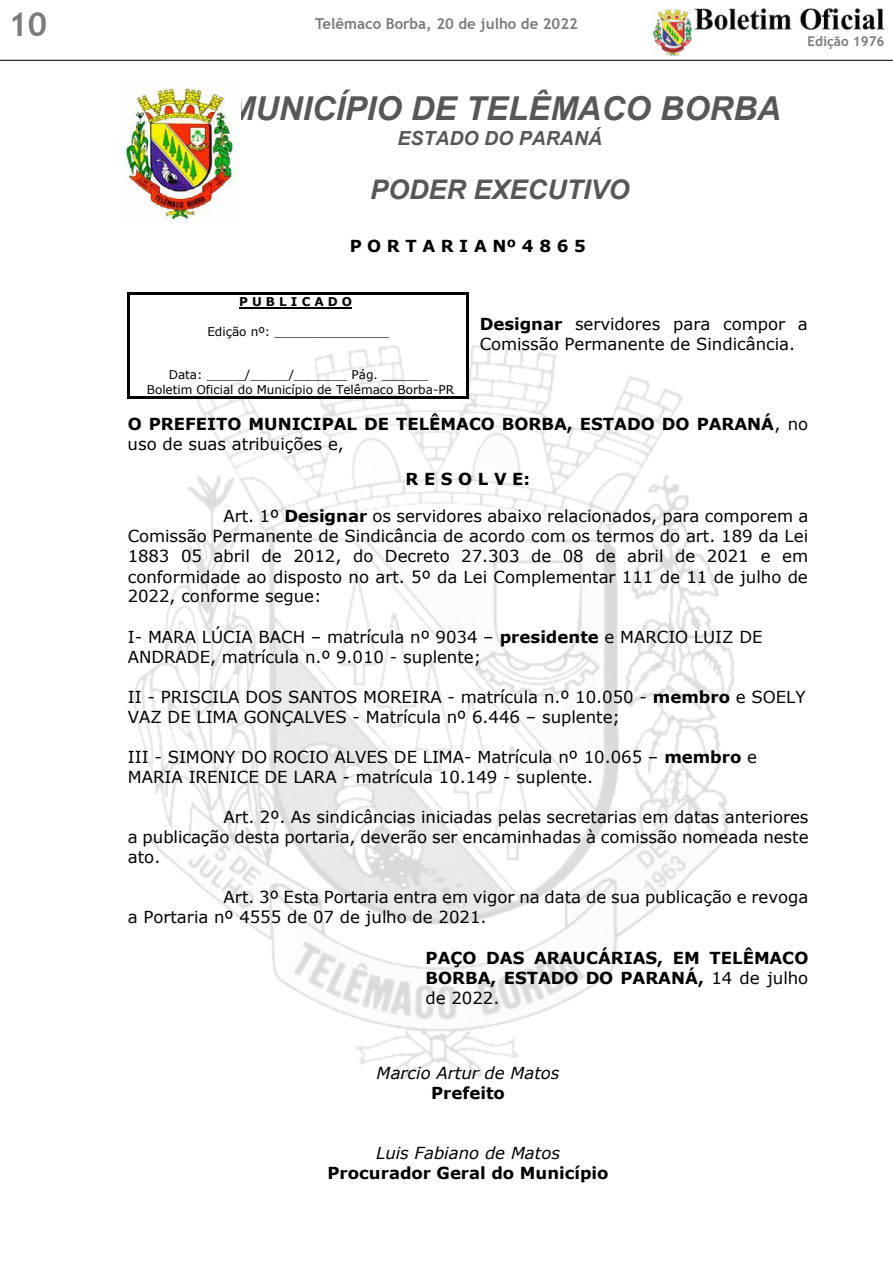
<style>
.page{position:relative;width:893px;height:1263px;background:#fff}
.page>*{position:absolute;margin:0;border:0;box-sizing:border-box;transform-origin:0 0}
.t1{font:italic 700 33px "Arial";color:#575756}
.t2{font:700 33px "Trebuchet MS";color:#7c7b7b}
.t3{font:italic 700 27px "Arial";color:#575756}
.t4{font:italic 700 19.5px "Arial";color:#575756}
.t5{font:16.5px/20.1px "Verdana";color:#000}
.t6{font:700 16.5px/20.1px "Verdana";color:#000}
.t7{font:italic 16.5px "Verdana";color:#000}
.t8{font:700 15px "Trebuchet MS";color:#7c7b7b}
.t9{font:700 13.5px "Trebuchet MS";color:#7c7b7b}
.t10{font:12px/14.5px "Verdana";letter-spacing:-.005em;color:#000;text-align:center}
.t11{font:700 12px "Verdana";color:#000}
.s1{font-weight:700}
.s2{font-weight:400}
</style>
<div class="page">
<img style="left:653px;top:9px;width:43px;height:47px">
<img style="left:693px;top:8px;width:191px;height:21px">
<hr style="left:0;top:60px;width:893px;height:1px;background:#000">
<img style="left:120px;top:82px;width:118px;height:141px">
<img style="left:127px;top:306px;width:607px;height:774px">
<hr style="left:239px;top:307px;width:113px;height:1px;background:#000">
<hr style="left:130px;top:292px;width:337px;height:2px;background:#000">
<hr style="left:128px;top:294px;width:2px;height:102px;background:#000">
<hr style="left:130px;top:396px;width:337px;height:2px;background:#000">
<hr style="left:467px;top:294px;width:2px;height:102px;background:#000">
<h1 class="t2" style="left:9px;top:3px;width:40px">10</h1>
<p class="t8" style="left:315px;top:14px;width:264px">Telêmaco Borba, 20 de julho de 2022</p>
<h1 class="t1" style="left:228px;top:86px;width:555px">MUNICÍPIO DE TELÊMACO BORBA</h1>
<p class="t4" style="left:398px;top:125px;width:206px">ESTADO DO PARANÁ</p>
<h2 class="t3" style="left:370px;top:171px;width:261px">PODER EXECUTIVO</h2>
<p class="t6" style="left:350px;top:236px;width:238px">P O R T A R I A Nº 4 8 6 5</p>
<p class="t9" style="left:807px;top:33px;width:79px">Edição 1976</p>
<p class="t11" style="left:239px;top:293px;width:115px">P U B L I C A D O</p>
<p class="t10" style="left:207px;top:324px;width:183px">Edição nº: _______________</p>
<p class="t10" style="left:147px;top:368px;width:309px">Data: _____/_____/_______ Pág. ______<br>Boletim Oficial do Município de Telêmaco Borba-PR</p>
<p class="t5" style="left:480px;top:313px;width:330px"><span class="s1">Designar</span> servidores para compor a<br>Comissão Permanente de Sindicância.</p>
<p class="t6" style="left:128px;top:413px;width:682px">O PREFEITO MUNICIPAL DE TELÊMACO BORBA, ESTADO DO PARANÁ<span class="s2">, no uso de suas atribuições e,</span></p>
<p class="t6" style="left:405px;top:469px;width:126px">R E S O L V E:</p>
<p class="t5" style="left:128px;top:506px;width:682px;text-align:justify;text-indent:96px">Art. 1º <span class="s1">Designar</span> os servidores abaixo relacionados, para comporem a Comissão Permanente de Sindicância de acordo com os termos do art. 189 da Lei 1883 05 abril de 2012, do Decreto 27.303 de 08 de abril de 2021 e em conformidade ao disposto no art. 5º da Lei Complementar 111 de 11 de julho de 2022, conforme segue:</p>
<p class="t5" style="left:128px;top:626px;width:636px">I- MARA LÚCIA BACH – matrícula nº 9034 – <span class="s1">presidente</span> e MARCIO LUIZ DE<br>ANDRADE, matrícula n.º 9.010 - suplente;</p>
<p class="t5" style="left:128px;top:687px;width:679px">II - PRISCILA DOS SANTOS MOREIRA - matrícula n.º 10.050 - <span class="s1">membro</span> e SOELY<br>VAZ DE LIMA GONÇALVES - Matrícula nº 6.446 – suplente;</p>
<p class="t5" style="left:128px;top:747px;width:631px">III - SIMONY DO ROCIO ALVES DE LIMA- Matrícula nº 10.065 – <span class="s1">membro</span> e<br>MARIA IRENICE DE LARA - matrícula 10.149 - suplente.</p>
<p class="t5" style="left:128px;top:807px;width:682px;text-align:justify;text-indent:96px">Art. 2º. As sindicâncias iniciadas pelas secretarias em datas anteriores a publicação desta portaria, deverão ser encaminhadas à comissão nomeada neste ato.</p>
<p class="t5" style="left:128px;top:887px;width:682px;text-indent:96px">Art. 3º Esta Portaria entra em vigor na data de sua publicação e revoga a Portaria nº 4555 de 07 de julho de 2021.</p>
<p class="t6" style="left:426px;top:947px;width:384px;text-align:justify">PAÇO DAS ARAUCÁRIAS, EM TELÊMACO BORBA, ESTADO DO PARANÁ, <span class="s2">14 de julho de 2022.</span></p>
<p class="t7" style="left:377px;top:1061px;width:184px">Marcio Artur de Matos</p>
<p class="t6" style="left:431px;top:1082px;width:75px">Prefeito</p>
<p class="t7" style="left:376px;top:1142px;width:185px">Luis Fabiano de Matos</p>
<p class="t6" style="left:327px;top:1163px;width:283px">Procurador Geral do Município</p>
</div>
